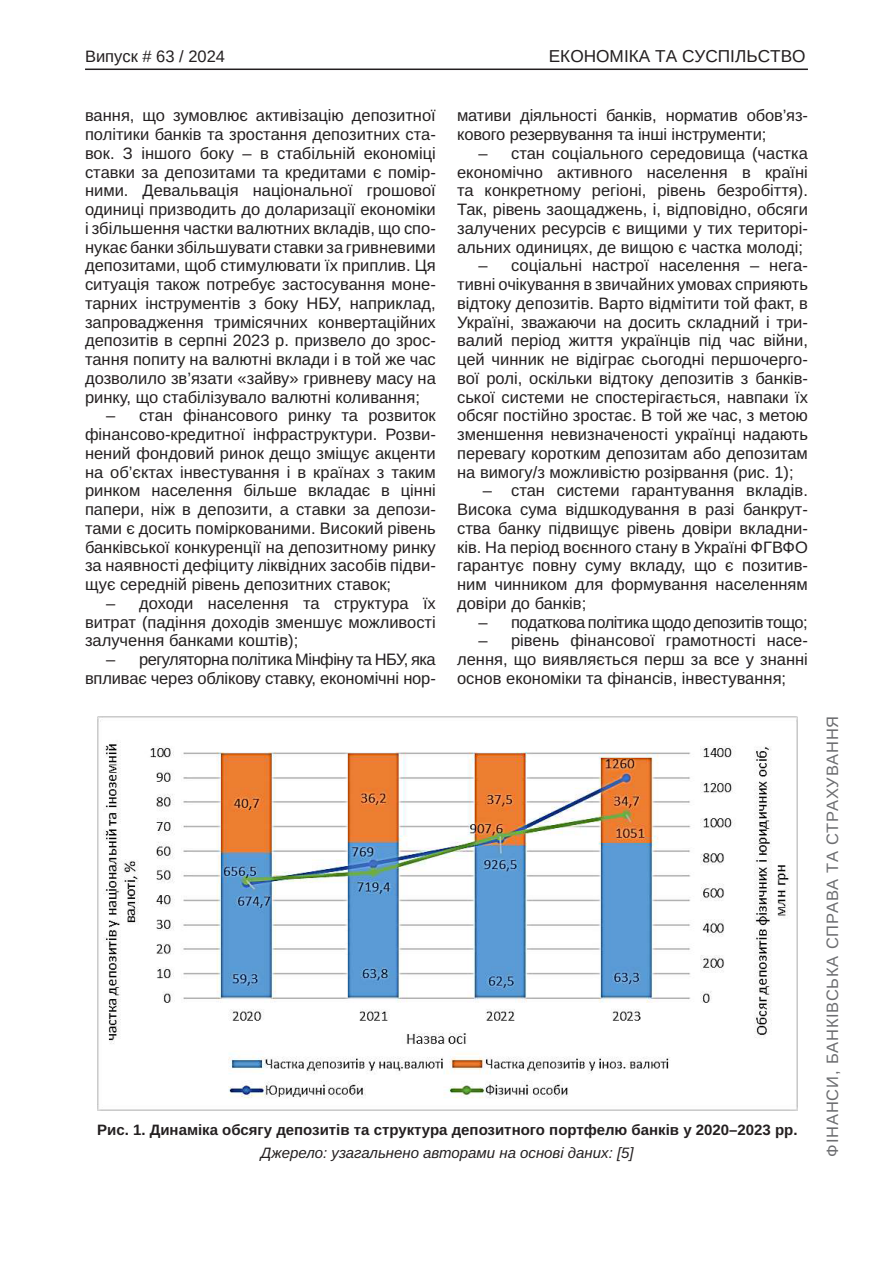
<style>
.page{position:relative;width:893px;height:1263px;background:#fff}
.page>*{position:absolute;margin:0;border:0;box-sizing:border-box;transform-origin:0 0}
.t1{font:17.25px "Arimo";color:#231f20}
.Текст_основной_G{font:16.5px/18.8px "Arimo";color:#231f20;text-align:justify}
.Текст_основной_G-2{font:16.5px/18.8px "Arimo";letter-spacing:-.02em;color:#231f20;text-align:right}
.t2{font:16.5px "Arimo";letter-spacing:.05em;color:#6c6d70}
.Текст_основной_G-3{font:16.5px "Arimo";letter-spacing:-.03em;color:#231f20}
.t3{font:16.5px "Arimo";color:#231f20}
.Рисунок_N{font:700 15px "Arimo";color:#231f20}
.Джерело{font:italic 15px "Arimo";color:#231f20}
</style>
<div class="page">
<hr style="left:85px;top:69px;width:723px;height:1px;background:#231f20">
<img style="left:98px;top:716px;width:699px;height:395px">
<p class="t3" style="left:85px;top:47px;width:142px">Випуск # 63 / 2024</p>
<p class="t1" style="left:549px;top:47px;width:258px">ЕКОНОМІКА ТА СУСПІЛЬСТВО</p>
<p class="Текст_основной_G" style="left:85px;top:106px;width:352px">вання, що зумовлює активізацію депозитної політики банків та зростання депозитних ста&shy;вок. З іншого боку – в стабільній економіці ставки за депозитами та кредитами є помір&shy;ними. Девальвація національної грошової одиниці призводить до доларизації економіки і збільшення частки валютних вкладів, що спо&shy;нукає банки збільшувати ставки за гривневими депозитами, щоб стимулювати їх приплив. Ця ситуація також потребує застосування моне&shy;тарних інструментів з боку НБУ, наприклад, запровадження тримісячних конвертаційних депозитів в серпні 2023 р. призвело до зрос&shy;тання попиту на валютні вклади і в той же час дозволило зв’язати «зайву» гривневу масу на ринку, що стабілізувало валютні коливання;</p>
<p class="Текст_основной_G" style="left:85px;top:406px;width:352px;text-indent:21px">– стан фінансового ринку та розвиток фінансово-кредитної інфраструктури. Розви&shy;нений фондовий ринок дещо зміщує акценти на об’єктах інвестування і в країнах з таким ринком населення більше вкладає в цінні папери, ніж в депозити, а ставки за депози&shy;тами є досить поміркованими. Високий рівень банківської конкуренції на депозитному ринку за наявності дефіциту ліквідних засобів підви&shy;щує середній рівень депозитних ставок;</p>
<p class="Текст_основной_G" style="left:85px;top:594px;width:352px;text-indent:21px">– доходи населення та структура їх витрат (падіння доходів зменшує можливості залучення банками коштів);</p>
<p class="Текст_основной_G-2" style="left:85px;top:650px;width:352px">– регуляторна політика Мінфіну та НБУ, яка впливає через облікову ставку, економічні нор-</p>
<p class="Текст_основной_G" style="left:457px;top:106px;width:352px">мативи діяльності банків, норматив обов’яз&shy;кового резервування та інші інструменти;</p>
<p class="Текст_основной_G" style="left:457px;top:144px;width:352px;text-indent:21px">– стан соціального середовища (частка економічно активного населення в країні та конкретному регіоні, рівень безробіття).<br>Так, рівень заощаджень, і, відповідно, обсяги залучених ресурсів є вищими у тих територі&shy;альних одиницях, де вищою є частка молоді;</p>
<p class="Текст_основной_G" style="left:457px;top:256px;width:352px;text-indent:21px">– соціальні настрої населення – нега&shy;тивні очікування в звичайних умовах сприяють відтоку депозитів. Варто відмітити той факт, в Україні, зважаючи на досить складний і три&shy;валий період життя українців під час війни, цей чинник не відіграє сьогодні першочерго&shy;вої ролі, оскільки відтоку депозитів з банків&shy;ської системи не спостерігається, навпаки їх обсяг постійно зростає. В той же час, з метою зменшення невизначеності українці надають перевагу коротким депозитам або депозитам на вимогу/з можливістю розірвання (рис. 1);</p>
<p class="Текст_основной_G" style="left:457px;top:481px;width:352px;text-indent:26px">– стан системи гарантування вкладів.<br>Висока сума відшкодування в разі банкрут&shy;ства банку підвищує рівень довіри вкладни&shy;ків. На період воєнного стану в Україні ФГВФО гарантує повну суму вкладу, що є позитив&shy;ним чинником для формування населенням довіри до банків;</p>
<p class="Текст_основной_G-3" style="left:478px;top:610px;width:331px">– податкова політика щодо депозитів тощо;</p>
<p class="Текст_основной_G" style="left:457px;top:631px;width:352px;text-indent:21px">– рівень фінансової грамотності насе&shy;лення, що виявляється перш за все у знанні основ економіки та фінансів, інвестування;</p>
<p class="Рисунок_N" style="left:97px;top:1119px;width:702px">Рис. 1. Динаміка обсягу депозитів та структура депозитного портфелю банків у 2020–2023 рр.</p>
<p class="Джерело" style="left:261px;top:1142px;width:374px">Джерело: узагальнено авторами на основі даних: [5]</p>
<p class="t2" style="left:823px;top:1157px;width:442px;rotate:-90deg">ФІНАНСИ, БАНКІВСЬКА СПРАВА ТА СТРАХУВАННЯ</p>
</div>
